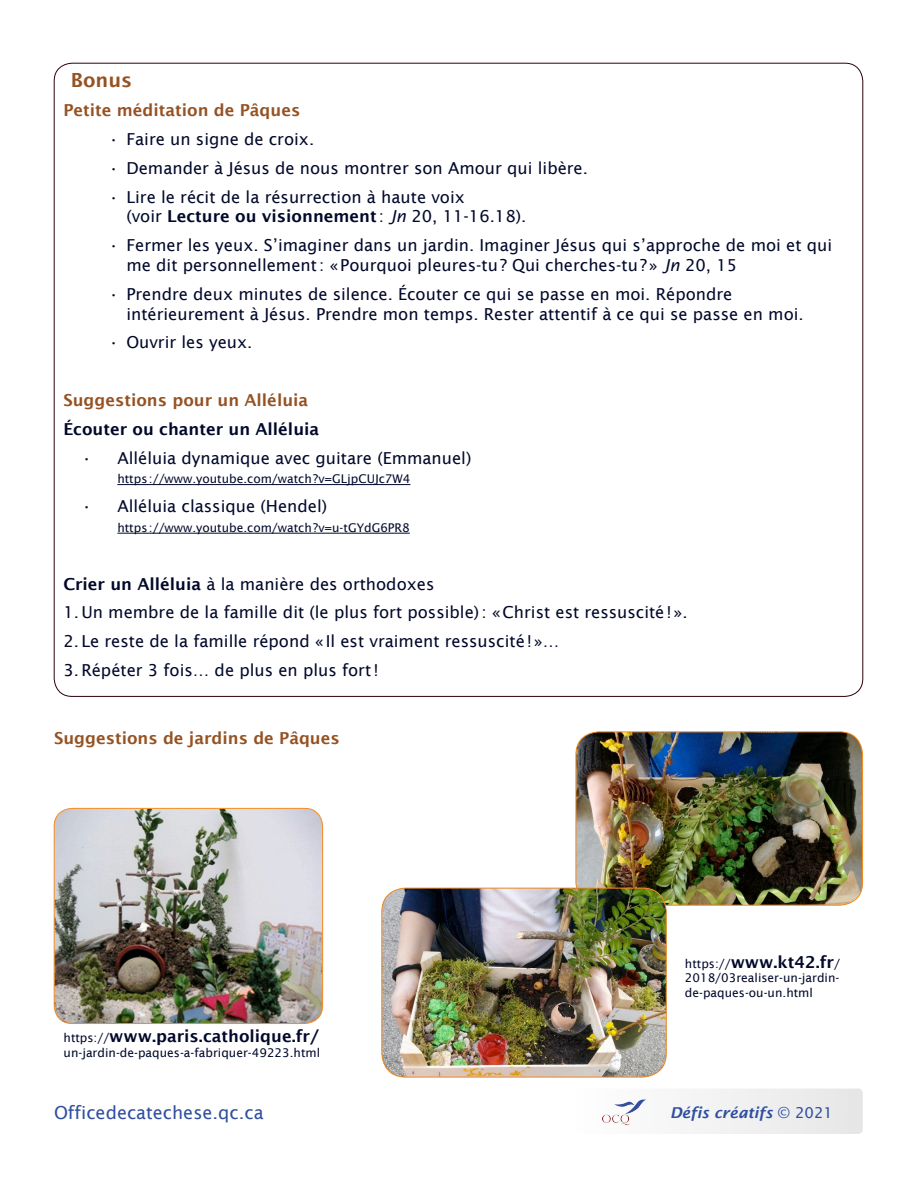
<style>
.page{position:relative;width:918px;height:1188px;background:#fff}
.page>*{position:absolute;margin:0;border:0;box-sizing:border-box;transform-origin:0 0}
.yexye_bleu{font:600 19.5px "Lucida Sans";color:#955222}
.t1{font:18px "Lucida Sans";color:#2f4ea0}
.yexye_alinea2{font:16.5px/19.8px "Lucida Sans";color:#01082a}
.yexye_alinea1{font:16.5px "Lucida Sans";color:#01082a}
.yexye_bleu-2{font:600 16.5px "Lucida Sans";color:#01082a}
.info_gras_bleu{font:600 16.5px "Lucida Sans";color:#955222}
.yexye_bleu-3{font:16.5px "Lucida Sans";color:#01082a}
.t2{font:italic 600 15px "Lucida Sans";color:#2f4ea0}
.yexye_bleu-4{font:12px/14.4px "Lucida Sans";color:#01082a}
.yexye_alinea1-2{font:12px "Lucida Sans";color:#01082a}
.s1{font-weight:600}
.s2{font-style:italic}
.s3{font-weight:400;font-size:12px}
.s4{font-weight:400;font-style:normal}
</style>
<div class="page">
<div style="left:576px;top:1089px;width:287px;height:45px;background:#f1f1f2;border-radius:4px"></div>
<img style="left:603px;top:1099px;width:43px;height:26px">
<hr style="left:117px;top:484px;width:293px;height:1px;background:#01082a">
<hr style="left:117px;top:533px;width:293px;height:1px;background:#01082a">
<img style="left:54px;top:808px;width:269px;height:216px">
<div style="left:54px;top:808px;width:269px;height:216px;border:1px solid #f68c1f;border-radius:18px"></div>
<img style="left:576px;top:732px;width:287px;height:173px">
<div style="left:576px;top:732px;width:287px;height:173px;border:1px solid #f68c1f;border-radius:23px"></div>
<img style="left:382px;top:888px;width:284px;height:189px">
<div style="left:382px;top:888px;width:285px;height:189px;border:1px solid #f68c1f;border-radius:24px"></div>
<p class="yexye_bleu" style="left:71px;top:69px;width:63px">Bonus</p>
<p class="info_gras_bleu" style="left:63px;top:101px;width:238px">Petite méditation de Pâques</p>
<p class="yexye_alinea2" style="left:108px;top:129px;width:207px">• Faire un signe de croix.</p>
<p class="yexye_alinea2" style="left:108px;top:158px;width:481px">• Demander à Jésus de nous montrer son Amour qui libère.</p>
<p class="yexye_alinea2" style="left:126px;top:187px;width:402px;text-indent:-18px">• Lire le récit de la résurrection à haute voix<br>(voir <span class="s1">Lecture ou visionnement</span> : <span class="s2">Jn</span> 20, 11-16.18).</p>
<p class="yexye_alinea2" style="left:126px;top:235px;width:707px;text-indent:-18px">• Fermer les yeux. S’imaginer dans un jardin. Imaginer Jésus qui s’approche de moi et qui me dit personnellement: «Pourquoi pleures-tu? Qui cherches-tu?» <span class="s2">Jn</span> 20, 15</p>
<p class="yexye_alinea2" style="left:126px;top:284px;width:679px;text-indent:-18px">• Prendre deux minutes de silence. Écouter ce qui se passe en moi. Répondre intérieurement à Jésus. Prendre mon temps. Rester attentif à ce qui se passe en moi.</p>
<p class="yexye_alinea2" style="left:108px;top:333px;width:146px">• Ouvrir les yeux.</p>
<p class="info_gras_bleu" style="left:63px;top:391px;width:246px">Suggestions pour un Alléluia</p>
<p class="yexye_bleu-2" style="left:63px;top:419px;width:257px">Écouter ou chanter un Alléluia</p>
<p class="yexye_alinea1" style="left:81px;top:448px;width:392px">• Alléluia dynamique avec guitare (Emmanuel)</p>
<p class="yexye_alinea1-2" style="left:117px;top:472px;width:295px">https://www.youtube.com/watch?v=GLjpCUJc7W4</p>
<p class="yexye_alinea1" style="left:81px;top:497px;width:247px">• Alléluia classique (Hendel)</p>
<p class="yexye_alinea1-2" style="left:117px;top:521px;width:294px">https://www.youtube.com/watch?v=u-tGYdG6PR8</p>
<p class="yexye_bleu-3" style="left:63px;top:574px;width:373px"><span class="s1">Crier un Alléluia</span> à la manière des orthodoxes</p>
<p class="yexye_alinea1" style="left:63px;top:603px;width:626px">1. Un membre de la famille dit (le plus fort possible): «Christ est ressuscité!».</p>
<p class="yexye_alinea1" style="left:63px;top:632px;width:497px">2. Le reste de la famille répond «Il est vraiment ressuscité!»…</p>
<p class="yexye_alinea1" style="left:63px;top:661px;width:317px">3. Répéter 3 fois… de plus en plus fort!</p>
<p class="info_gras_bleu" style="left:54px;top:729px;width:287px">Suggestions de jardins de Pâques</p>
<p class="yexye_bleu-2" style="left:64px;top:1027px;width:257px"><span class="s3">https://</span>www.paris.catholique.fr/</p>
<p class="yexye_bleu-4" style="left:64px;top:1045px;width:258px">un-jardin-de-paques-a-fabriquer-49223.html</p>
<p class="yexye_bleu-2" style="left:685px;top:952px;width:157px"><span class="s3">https://</span>www.kt42.fr<span class="s3">/</span></p>
<p class="yexye_bleu-4" style="left:685px;top:971px;width:156px">2018/03realiser-un-jardin&shy;de-paques-ou-un.html</p>
<p class="t1" style="left:54px;top:1103px;width:211px">Officedecatechese.qc.ca</p>
<p class="t2" style="left:670px;top:1104px;width:164px">Défis créatifs <span class="s4">© 2021</span></p>
</div>
